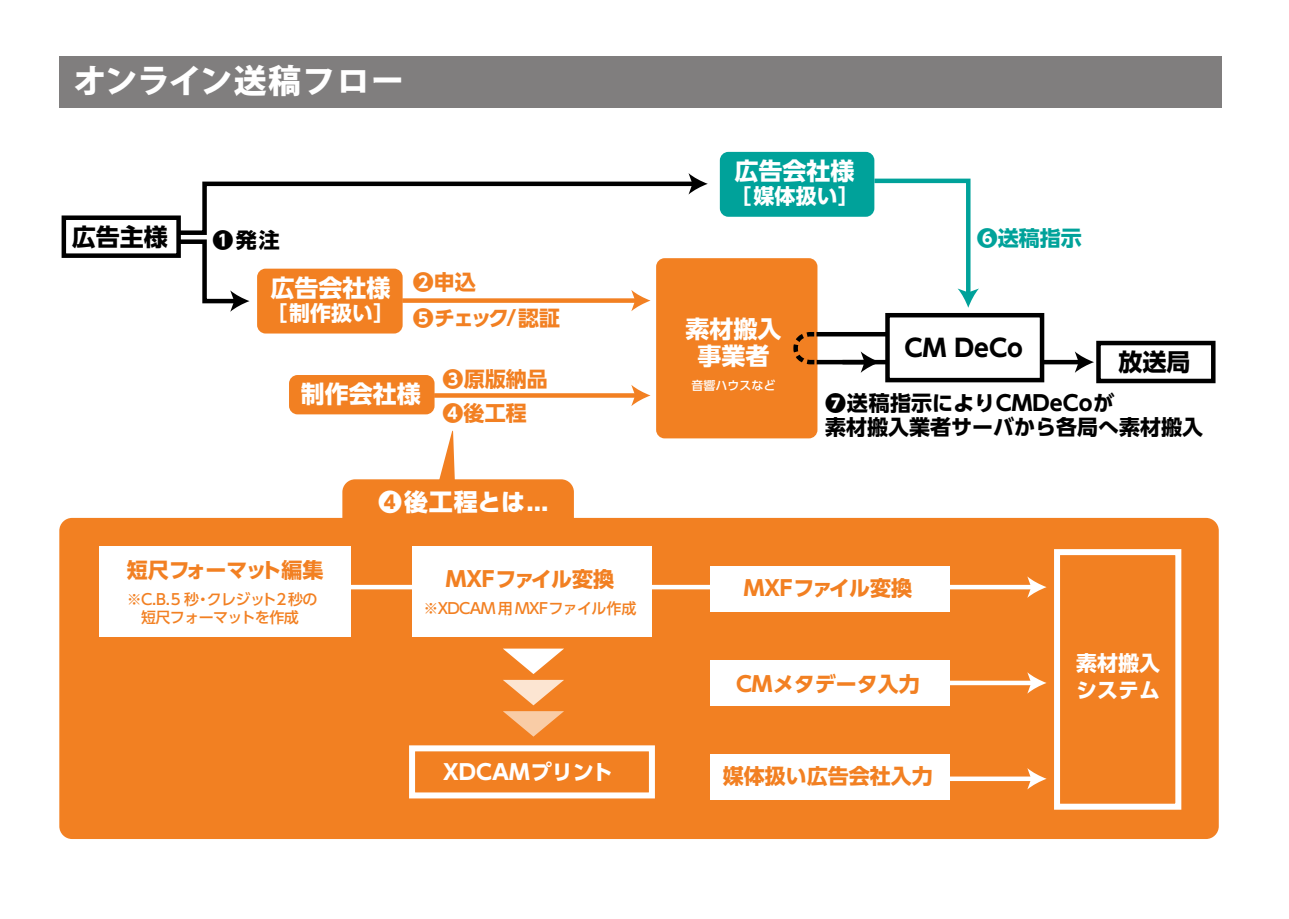
<style>
.page{position:relative;width:1289px;height:919px;background:#fff}
.page>*{position:absolute;margin:0;border:0;box-sizing:border-box;transform-origin:0 0}
.t1{font:800 33px "Koz Go Pr 6 N";letter-spacing:.04em;color:#fff}
.t2{font:700 24px/27px "UD Shin Go Pro";color:#fff;text-align:center}
.t3{font:700 24px "UD Shin Go Pro";color:#000}
.t4{font:800 24px "UD Shin Go Pro";letter-spacing:.02em;color:#fff}
.t5{font:700 21px/35.8px "UD Shin Go Pro";color:#f28022}
.t6{font:700 21px/24px "UD Shin Go Pro";color:#000}
.t7{font:700 21px/27px "UD Shin Go Pro";color:#fff}
.t8{font:700 21px "UD Shin Go Pro";color:#00a29a}
.t9{font:500 15px/18px "UD Shin Go Pro";letter-spacing:-.04em;color:#f28022}
.t10{font:500 12px "UD Shin Go Pro";color:#fff}
.s1{font-family:"Koz Go Pr 6 N";font-weight:800}
</style>
<div class="page">
<svg style="left:439px;top:430px;width:16px;height:49px"></svg>
<div style="left:342px;top:479px;width:232px;height:55px;background:#f28022;border-radius:13px"></div>
<div style="left:59px;top:518px;width:1159px;height:321px;background:#f28022;border-radius:13px"></div>
<hr style="left:343px;top:585px;width:689px;height:4px;background:#fff">
<svg style="left:1027px;top:576px;width:19px;height:21px"></svg>
<div style="left:937px;top:680px;width:95px;height:5px;background:#fff"></div>
<svg style="left:1027px;top:672px;width:19px;height:21px"></svg>
<div style="left:937px;top:776px;width:95px;height:5px;background:#fff"></div>
<svg style="left:1027px;top:768px;width:19px;height:21px"></svg>
<div style="left:719px;top:152px;width:155px;height:65px;background:#00a29a;border-radius:9px"></div>
<div style="left:710px;top:566px;width:239px;height:45px;background:#fff"></div>
<div style="left:710px;top:660px;width:239px;height:45px;background:#fff"></div>
<div style="left:710px;top:754px;width:239px;height:46px;background:#fff"></div>
<div style="left:412px;top:546px;width:240px;height:91px;background:#fff"></div>
<div style="left:409px;top:745px;width:246px;height:53px;border:6px solid #fff"></div>
<div style="left:99px;top:546px;width:252px;height:91px;background:#fff"></div>
<div style="left:656px;top:258px;width:161px;height:180px;background:#f28022;border-radius:9px"></div>
<div style="left:59px;top:56px;width:1162px;height:51px;background:#807e7e"></div>
<div style="left:885px;top:313px;width:159px;height:69px;background:#fff;border:4px solid #000"></div>
<div style="left:257px;top:268px;width:145px;height:65px;background:#f28022;border-radius:9px"></div>
<div style="left:289px;top:375px;width:145px;height:39px;background:#f28022;border-radius:9px"></div>
<svg style="left:870px;top:176px;width:108px;height:132px"></svg>
<svg style="left:181px;top:173px;width:526px;height:139px"></svg>
<svg style="left:434px;top:393px;width:197px;height:4px"></svg>
<svg style="left:631px;top:385px;width:19px;height:21px"></svg>
<div style="left:62px;top:215px;width:119px;height:43px;background:#fff;border:4px solid #000"></div>
<div style="left:1096px;top:341px;width:119px;height:42px;background:#fff;border:4px solid #000"></div>
<div style="left:1054px;top:549px;width:127px;height:260px;border:6px solid #fff"></div>
<svg style="left:503px;top:648px;width:61px;height:57px"></svg>
<svg style="left:503px;top:711px;width:61px;height:25px"></svg>
<svg style="left:793px;top:327px;width:300px;height:46px"></svg>
<h1 class="t1" style="left:73px;top:63px;width:332px">オンライン送稿フロー</h1>
<p class="t3" style="left:72px;top:217px;width:97px">広告主様</p>
<p class="t6" style="left:212px;top:227px;width:69px">❶発注</p>
<p class="t2" style="left:270px;top:273px;width:121px">広告会社様</p>
<p class="t7" style="left:266px;top:299px;width:130px">［制作扱い］</p>
<p class="t5" style="left:412px;top:263px;width:149px">❷申込<br>❺チェック/認証</p>
<p class="t2" style="left:301px;top:379px;width:121px">制作会社様</p>
<p class="t5" style="left:442px;top:361px;width:107px;line-height:34.3px">❸原版納品<br>❹後工程</p>
<p class="t4" style="left:378px;top:482px;width:172px">❹後工程とは...</p>
<p class="t5" style="left:127px;top:551px;width:198px">短尺フォーマット編集</p>
<p class="t9" style="left:127px;top:589px;width:192px">※C.B.5 秒・クレジット2秒の　短尺フォーマットを作成</p>
<p class="t9" style="left:423px;top:598px;width:215px">※XDCAM 用 MXFファイル作成</p>
<p class="t5" style="left:446px;top:560px;width:170px">MXFファイル変換</p>
<p class="t7" style="left:443px;top:757px;width:171px">XDCAMプリント</p>
<p class="t2" style="left:734px;top:156px;width:122px">広告会社様</p>
<p class="t7" style="left:730px;top:182px;width:130px">［媒体扱い］</p>
<p class="t8" style="left:976px;top:221px;width:106px">❻送稿指示</p>
<p class="t2" style="left:685px;top:314px;width:97px">素材搬入事業者</p>
<p class="t10" style="left:691px;top:375px;width:85px">音響ハウスなど</p>
<p class="t3" style="left:904px;top:328px;width:120px">CM DeCo</p>
<p class="t3" style="left:1118px;top:342px;width:73px">放送局</p>
<p class="t6" style="left:825px;top:390px;width:380px"><span class="s1">❼</span>送稿指示によりCMDeCoが<br>素材搬入業者サーバから各局へ素材搬入</p>
<p class="t5" style="left:743px;top:569px;width:170px">MXFファイル変換</p>
<p class="t5" style="left:736px;top:665px;width:185px">CMメタデータ入力</p>
<p class="t5" style="left:723px;top:757px;width:211px">媒体扱い広告会社入力</p>
<p class="t7" style="left:1076px;top:648px;width:85px">素材搬入システム</p>
</div>
